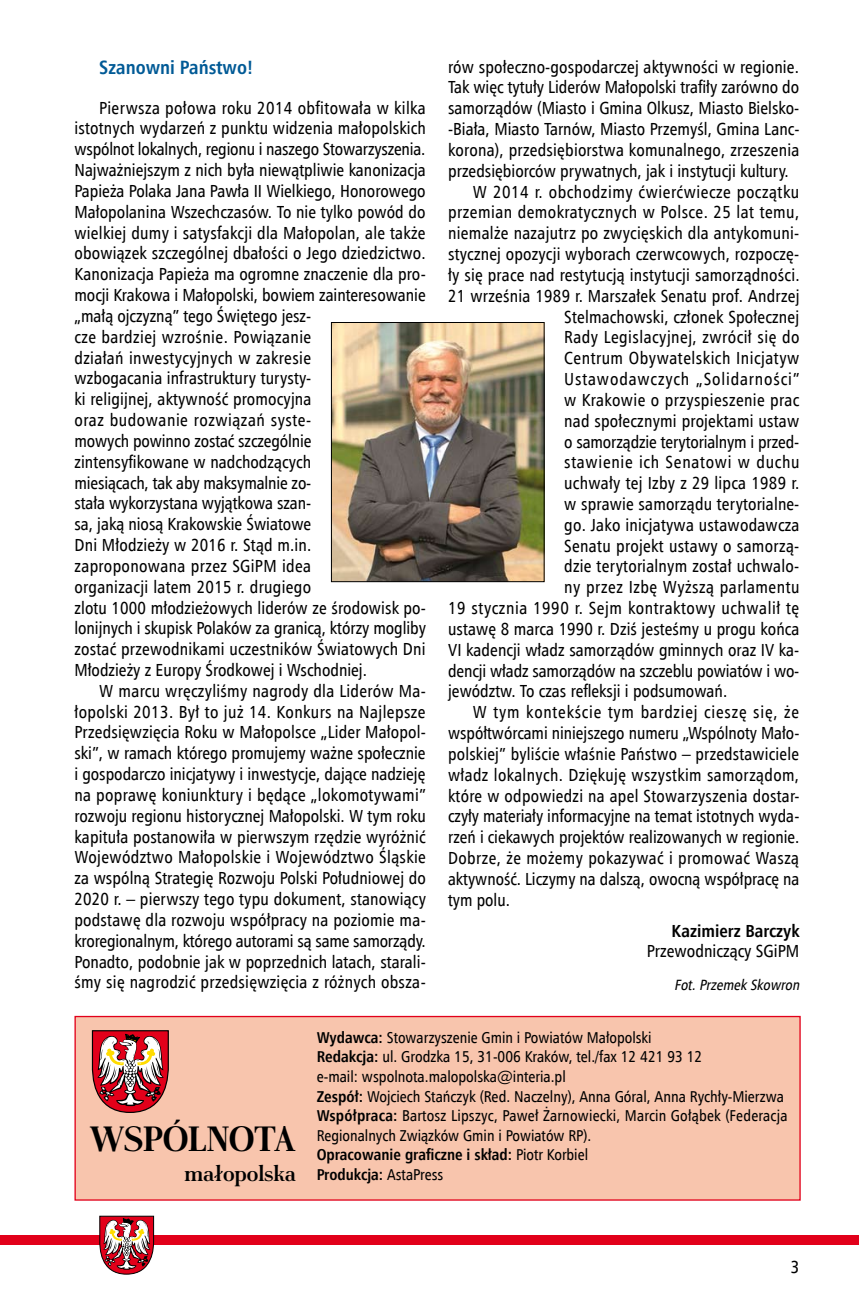
<style>
.page{position:relative;width:859px;height:1290px;background:#fff}
.page>*{position:absolute;margin:0;border:0;box-sizing:border-box;transform-origin:0 0}
.t1{font:700 35px "Ant Polt Semi Cond";color:#000}
.t2{font:700 22.75px "Ant Polt Semi Cond";color:#000}
.t3{font:700 19.25px "Humnst 777 Cn EU";color:#005a96}
.t4{font:17.5px/20.8px "Humnst 777 Cn EU";letter-spacing:.01em;color:#000}
.t5{font:17.5px "Humnst 777 Cn EU";letter-spacing:.03em;color:#000}
.t6{font:17.5px "Humnst 777 Cn EU";letter-spacing:-.01em;color:#000}
.t7{font:17.5px "Humnst 777 Cn EU";letter-spacing:.045em;color:#000}
.t8{font:17.5px "Humnst 777 Cn EU";letter-spacing:.05em;color:#000}
.t9{font:17.5px "Humnst 777 Cn EU";letter-spacing:.04em;color:#000}
.t10{font:700 17.5px "Humnst 777 Cn EU";color:#000}
.t11{font:15.75px/19.6px "Humnst 777 Cn EU";color:#000}
.t12{font:italic 14.88px "Humnst 777 Cn EU";color:#000}
.s1{font-weight:700}
</style>
<div class="page">
<div style="left:0;top:1235px;width:858px;height:10px;background:#e2001a"></div>
<svg style="left:99px;top:1215px;width:55px;height:60px"></svg>
<div style="left:75px;top:1016px;width:724px;height:184px;background:#f8c5ad"></div>
<div style="left:74px;top:1016px;width:726px;height:184px;border:1px solid #e2001a"></div>
<svg style="left:92px;top:1030px;width:77px;height:83px;background:#ba5f60"></svg>
<img style="left:333px;top:324px;width:209px;height:256px">
<div style="left:331px;top:322px;width:213px;height:260px;border:1px solid #000"></div>
<p class="t3" style="left:99px;top:55px;width:155px">Szanowni Państwo!</p>
<p class="t4" style="left:74px;top:97px;width:353px;text-indent:25px">Pierwsza połowa roku 2014 obfitowała w kilka istotnych wydarzeń z punktu widzenia małopolskich wspólnot lokalnych, regionu i naszego Stowarzyszenia.<br>Najważniejszym z nich była niewątpliwie kanonizacja Papieża Polaka Jana Pawła II Wielkiego, Honorowego Małopolanina Wszechczasów. To nie tylko powód do wielkiej dumy i satysfakcji dla Małopolan, ale także obowiązek szczególnej dbałości o Jego dziedzictwo.<br>Kanonizacja Papieża ma ogromne znaczenie dla pro&shy;mocji Krakowa i Małopolski, bowiem zainteresowanie „małą ojczyzną” tego Świętego jesz-<br>cze bardziej wzrośnie. Powiązanie<br>działań inwestycyjnych w zakresie<br>wzbogacania infrastruktury turysty-<br>ki religijnej, aktywność promocyjna<br>oraz budowanie rozwiązań syste-<br>mowych powinno zostać szczególnie zintensyfikowane w nadchodzących<br>miesiącach, tak aby maksymalnie zo-<br>stała wykorzystana wyjątkowa szan-<br>sa, jaką niosą Krakowskie Światowe<br>Dni Młodzieży w 2016 r. Stąd m.in. zaproponowana przez SGiPM idea<br>organizacji latem 2015 r. drugiego<br>zlotu 1000 młodzieżowych liderów ze środowisk po&shy;lonijnych i skupisk Polaków za granicą, którzy mogliby zostać przewodnikami uczestników Światowych Dni Młodzieży z Europy Środkowej i Wschodniej.</p>
<p class="t4" style="left:74px;top:680px;width:353px;text-align:justify;text-indent:25px">W marcu wręczyliśmy nagrody dla Liderów Ma&shy;łopolski 2013. Był to już 14. Konkurs na Najlepsze Przedsięwzięcia Roku w Małopolsce „Lider Małopol&shy;ski”, w ramach którego promujemy ważne społecznie i gospodarczo inicjatywy i inwestycje, dające nadzieję na poprawę koniunktury i będące „lokomotywami” rozwoju regionu historycznej Małopolski. W tym roku kapituła postanowiła w pierwszym rzędzie wyróżnić Województwo Małopolskie i Województwo Śląskie za wspólną Strategię Rozwoju Polski Południowej do 2020 r. – pierwszy tego typu dokument, stanowiący podstawę dla rozwoju współpracy na poziomie ma&shy;kroregionalnym, którego autorami są same samorządy.<br>Ponadto, podobnie jak w poprzednich latach, starali&shy;śmy się nagrodzić przedsięwzięcia z różnych obsza-</p>
<p class="t4" style="left:448px;top:56px;width:352px">rów społeczno-gospodarczej aktywności w regionie.</p>
<p class="t4" style="left:448px;top:77px;width:352px">Tak więc tytuły Liderów Małopolski trafiły zarówno do</p>
<p class="t4" style="left:448px;top:98px;width:352px">samorządów (Miasto i Gmina Olkusz, Miasto Bielsko-</p>
<p class="t4" style="left:448px;top:118px;width:353px">-Biała, Miasto Tarnów, Miasto Przemyśl, Gmina Lanc-</p>
<p class="t4" style="left:448px;top:139px;width:353px">korona), przedsiębiorstwa komunalnego, zrzeszenia</p>
<p class="t4" style="left:448px;top:160px;width:342px">przedsiębiorców prywatnych, jak i instytucji kultury.</p>
<p class="t5" style="left:472px;top:181px;width:328px">W 2014 r. obchodzimy ćwierćwiecze początku</p>
<p class="t4" style="left:448px;top:202px;width:352px">przemian demokratycznych w Polsce. 25 lat temu,</p>
<p class="t4" style="left:448px;top:223px;width:352px">niemalże nazajutrz po zwycięskich dla antykomuni-</p>
<p class="t4" style="left:448px;top:243px;width:352px">stycznej opozycji wyborach czerwcowych, rozpoczę-</p>
<p class="t4" style="left:448px;top:264px;width:353px">ły się prace nad restytucją instytucji samorządności.</p>
<p class="t4" style="left:448px;top:285px;width:353px">21 września 1989 r. Marszałek Senatu prof. Andrzej</p>
<p class="t4" style="left:564px;top:306px;width:236px">Stelmachowski, członek Społecznej</p>
<p class="t4" style="left:564px;top:327px;width:237px">Rady Legislacyjnej, zwrócił się do</p>
<p class="t5" style="left:564px;top:347px;width:236px">Centrum Obywatelskich Inicjatyw</p>
<p class="t8" style="left:564px;top:368px;width:236px">Ustawodawczych „Solidarności”</p>
<p class="t4" style="left:564px;top:389px;width:237px">w Krakowie o przyspieszenie prac</p>
<p class="t4" style="left:564px;top:410px;width:236px">nad społecznymi projektami ustaw</p>
<p class="t6" style="left:564px;top:430px;width:236px">o samorządzie terytorialnym i przed-</p>
<p class="t9" style="left:564px;top:451px;width:237px">stawienie ich Senatowi w duchu</p>
<p class="t4" style="left:564px;top:472px;width:236px">uchwały tej Izby z 29 lipca 1989 r.</p>
<p class="t4" style="left:564px;top:493px;width:236px">w sprawie samorządu terytorialne-</p>
<p class="t4" style="left:564px;top:514px;width:237px">go. Jako inicjatywa ustawodawcza</p>
<p class="t4" style="left:564px;top:535px;width:236px">Senatu projekt ustawy o samorzą-</p>
<p class="t4" style="left:564px;top:556px;width:236px">dzie terytorialnym został uchwalo-</p>
<p class="t5" style="left:564px;top:576px;width:237px">ny przez Izbę Wyższą parlamentu</p>
<p class="t5" style="left:448px;top:597px;width:352px">19 stycznia 1990 r. Sejm kontraktowy uchwalił tę</p>
<p class="t4" style="left:448px;top:618px;width:353px">ustawę 8 marca 1990 r. Dziś jesteśmy u progu końca</p>
<p class="t4" style="left:448px;top:639px;width:352px">VI kadencji władz samorządów gminnych oraz IV ka-</p>
<p class="t6" style="left:448px;top:660px;width:352px">dencji władz samorządów na szczeblu powiatów i wo-</p>
<p class="t4" style="left:448px;top:681px;width:280px">jewództw. To czas refleksji i podsumowań.</p>
<p class="t7" style="left:472px;top:701px;width:328px">W tym kontekście tym bardziej cieszę się, że</p>
<p class="t4" style="left:448px;top:722px;width:352px">współtwórcami niniejszego numeru „Wspólnoty Mało-</p>
<p class="t4" style="left:448px;top:743px;width:352px">polskiej” byliście właśnie Państwo – przedstawiciele</p>
<p class="t4" style="left:448px;top:764px;width:352px">władz lokalnych. Dziękuję wszystkim samorządom,</p>
<p class="t4" style="left:448px;top:785px;width:352px">które w odpowiedzi na apel Stowarzyszenia dostar-</p>
<p class="t4" style="left:448px;top:806px;width:352px">czyły materiały informacyjne na temat istotnych wyda-</p>
<p class="t4" style="left:448px;top:827px;width:352px">rzeń i ciekawych projektów realizowanych w regionie.</p>
<p class="t4" style="left:448px;top:847px;width:352px">Dobrze, że możemy pokazywać i promować Waszą</p>
<p class="t4" style="left:448px;top:868px;width:352px">aktywność. Liczymy na dalszą, owocną współpracę na</p>
<p class="t4" style="left:448px;top:889px;width:63px">tym polu.</p>
<p class="t10" style="left:671px;top:919px;width:129px">Kazimierz Barczyk</p>
<p class="t4" style="left:646px;top:941px;width:154px">Przewodniczący SGiPM</p>
<p class="t12" style="left:674px;top:975px;width:130px">Fot.Przemek Skowron</p>
<h1 class="t1" style="left:90px;top:1113px;width:207px">WSPÓLNOTA</h1>
<h2 class="t2" style="left:184px;top:1156px;width:113px">małopolska</h2>
<p class="t11" style="left:316px;top:1027px;width:472px"><span class="s1">Wydawca:</span> Stowarzyszenie Gmin i Powiatów Małopolski<br><span class="s1">Redakcja:</span> ul. Grodzka 15, 31-006 Kraków, tel./fax 12 421 93 12<br>e-mail: wspolnota.malopolska@interia.pl<br><span class="s1">Zespół:</span> Wojciech Stańczyk (Red. Naczelny), Anna Góral, Anna Rychły-Mierzwa <span class="s1">Współpraca:</span> Bartosz Lipszyc, Paweł Żarnowiecki, Marcin Gołąbek (Federacja Regionalnych Związków Gmin i Powiatów RP).<br><span class="s1">Opracowanie graficzne i skład:</span> Piotr Korbiel<br><span class="s1">Produkcja:</span> AstaPress</p>
</div>
